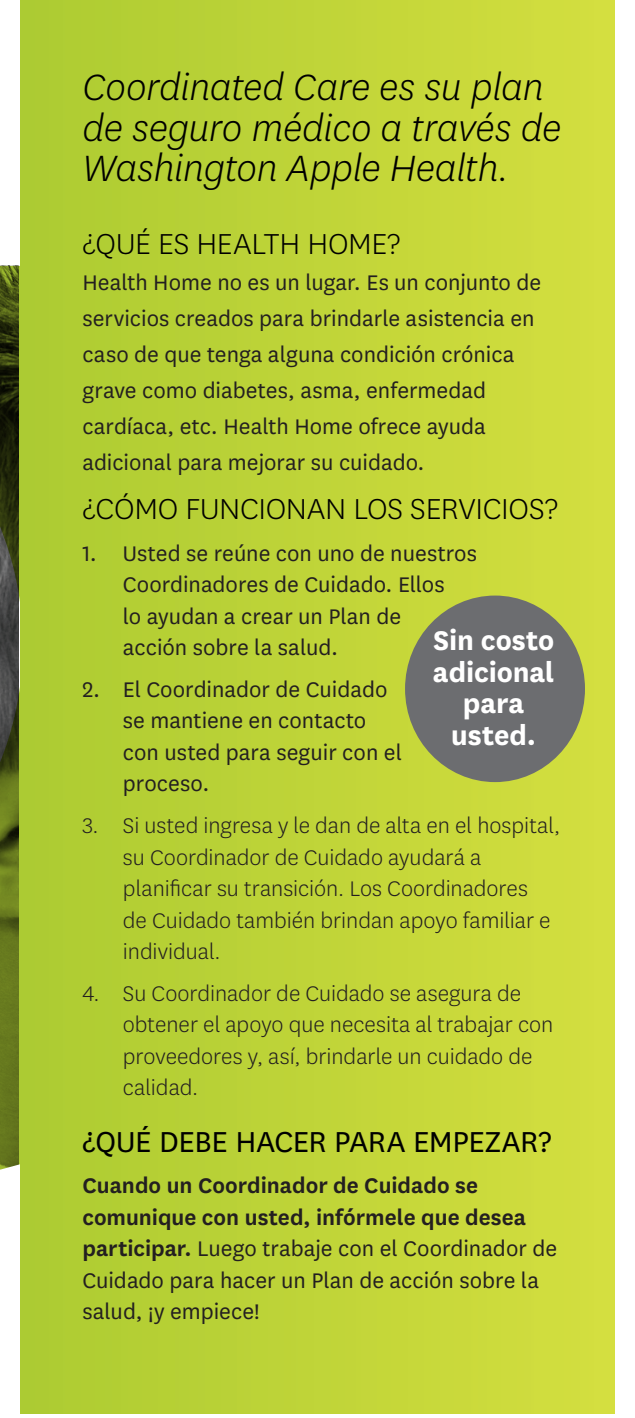
<style>
.page{position:relative;width:635px;height:1418px;background:#fff}
.page>*{position:absolute;margin:0;border:0;box-sizing:border-box;transform-origin:0 0}
.t1{font:italic 300 42.75px/40.5px "National";letter-spacing:-.01em;color:#000}
.t2{font:300 33.75px "National";letter-spacing:-.01em;color:#000}
.t3{font:33.75px "National";letter-spacing:-.01em;color:#000}
.t4{font:700 31.5px/31.5px "National";letter-spacing:-.005em;color:#fff;text-align:center}
.t5{font:24.75px/31.5px "National";color:#231f20}
.t6{font:300 24.75px/31.5px "National";color:#231f20}
.s1{font-weight:600}
</style>
<div class="page">
<svg style="left:0;top:266px;width:20px;height:904px;background:#4a5521"></svg>
<div style="left:20px;top:0;width:594px;height:1413px;background:linear-gradient(to right,#accb32,#d4df3f)"></div>
<div style="left:405px;top:595px;width:180px;height:187px;background:#6c6d70;border-radius:50%"></div>
<p class="t1" style="left:82px;top:66px;width:480px">Coordinated Care es su plan de seguro médico a través de<br>Washington Apple Health.</p>
<h2 class="t2" style="left:82px;top:222px;width:320px">¿QUÉ ES HEALTH HOME?</h2>
<p class="t5" style="left:82px;top:263px;width:460px;line-height:36px">Health Home no es un lugar. Es un conjunto de servicios creados para brindarle asistencia en caso de que tenga alguna condición crónica grave como diabetes, asma, enfermedad cardíaca, etc. Health Home ofrece ayuda adicional para mejorar su cuidado.</p>
<h2 class="t2" style="left:82px;top:488px;width:477px">¿CÓMO FUNCIONAN LOS SERVICIOS?</h2>
<p class="t5" style="left:123px;top:536px;width:355px;text-indent:-40px">1. Usted se reúne con uno de nuestros<br>Coordinadores de Cuidado. Ellos<br>lo ayudan a crear un Plan de<br>acción sobre la salud.</p>
<p class="t5" style="left:123px;top:672px;width:280px;text-indent:-40px">2. El Coordinador de Cuidado se mantiene en contacto con usted para seguir con el proceso.</p>
<p class="t6" style="left:123px;top:809px;width:438px;text-indent:-40px">3. Si usted ingresa y le dan de alta en el hospital, su Coordinador de Cuidado ayudará a planificar su transición. Los Coordinadores<br>de Cuidado también brindan apoyo familiar e individual.</p>
<p class="t6" style="left:123px;top:976px;width:432px;text-indent:-40px">4. Su Coordinador de Cuidado se asegura de obtener el apoyo que necesita al trabajar con proveedores y, así, brindarle un cuidado de calidad.</p>
<h2 class="t3" style="left:82px;top:1119px;width:470px">¿QUÉ DEBE HACER PARA EMPEZAR?</h2>
<p class="t5" style="left:82px;top:1168px;width:476px"><span class="s1">Cuando un Coordinador de Cuidado se comunique con usted, infórmele que desea participar.</span> Luego trabaje con el Coordinador de Cuidado para hacer un Plan de acción sobre la salud, ¡y empiece!</p>
<p class="t4" style="left:433px;top:622px;width:123px">Sin costo adicional para usted.</p>
</div>
